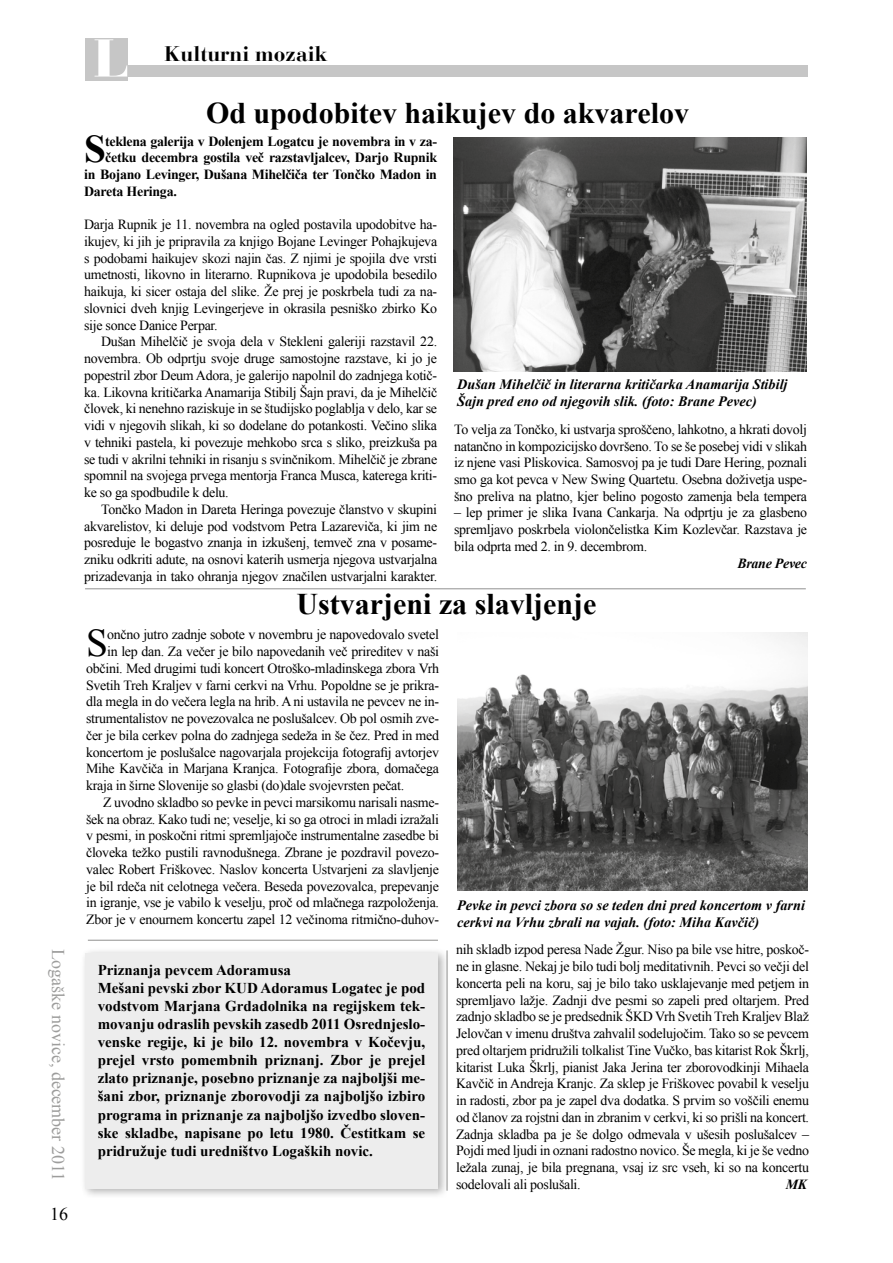
<style>
.page{position:relative;width:893px;height:1263px;background:#fff}
.page>*{position:absolute;margin:0;border:0;box-sizing:border-box;transform-origin:0 0}
.t1{font:39.3px "Times New Roman";color:#000}
.t2{font:700 39.3px "Times New Roman";color:#000}
.t3{font:700 30px "Times New Roman";color:#000}
.t4{font:700 21px "CE Bauer Bodoni";color:#000}
.t5{font:18px "Times New Roman";color:#9d9d9c}
.t6{font:18px "Times New Roman";color:#000}
.t7{font:700 15px/18px "Times New Roman";color:#000}
.t8{font:italic 700 14.25px/17.1px "Times New Roman";color:#000}
.t9{font:13.95px/16.8px "Times New Roman";letter-spacing:-.02em;color:#000;text-align:justify}
.t10{font:700 13.95px "Times New Roman";letter-spacing:-.02em;color:#000}
.t11{font:italic 700 13.95px "Times New Roman";letter-spacing:-.02em;color:#000}
</style>
<div class="page">
<div style="left:127px;top:65px;width:681px;height:12px;background:#c6c6c6"></div>
<div style="left:85px;top:38px;width:42px;height:43px;background:#c6c6c6"></div>
<svg style="left:95px;top:39px;width:32px;height:38px"></svg>
<hr style="left:85px;top:588px;width:721px;height:1px;background:#9d9d9c">
<hr style="left:88px;top:940px;width:350px;height:1px;background:#9d9d9c">
<img style="left:453px;top:137px;width:353px;height:234px">
<img style="left:457px;top:633px;width:351px;height:257px">
<div style="left:80px;top:947px;width:369px;height:252px;background:#000;opacity:.3"></div>
<div style="left:85px;top:952px;width:353px;height:236px;background:#ededed"></div>
<h3 class="t4" style="left:164px;top:41px;width:165px">Kulturni mozaik</h3>
<p class="t5" style="left:70px;top:949px;width:234px;rotate:90deg">Logaške novice, december 2011</p>
<p class="t6" style="left:50px;top:1202px;width:19px">16</p>
<h2 class="t3" style="left:206px;top:93px;width:484px">Od upodobitev haikujev do akvarelov</h2>
<h1 class="t2" style="left:84px;top:122px;width:23px">S</h1>
<p class="t10" style="left:105px;top:131px;width:333px">teklena galerija v Dolenjem Logatcu je novembra in v za-</p>
<p class="t10" style="left:105px;top:148px;width:333px">četku decembra gostila več razstavljalcev, Darjo Rupnik</p>
<p class="t10" style="left:84px;top:165px;width:354px">in Bojano Levinger, Dušana Mihelčiča ter Tončko Madon in</p>
<p class="t10" style="left:84px;top:181px;width:94px">Dareta Heringa.</p>
<p class="t9" style="left:84px;top:216px;width:355px">Darja Rupnik je 11. novembra na ogled postavila upodobitve ha&shy;ikujev, ki jih je pripravila za knjigo Bojane Levinger Pohajkujeva s podobami haikujev skozi najin čas. Z njimi je spojila dve vrsti umetnosti, likovno in literarno. Rupnikova je upodobila besedilo haikuja, ki sicer ostaja del slike. Že prej je poskrbela tudi za na&shy;slovnici dveh knjig Levingerjeve in okrasila pesniško zbirko Ko sije sonce Danice Perpar.</p>
<p class="t9" style="left:84px;top:333px;width:355px;text-indent:17px">Dušan Mihelčič je svoja dela v Stekleni galeriji razstavil 22. novembra. Ob odprtju svoje druge samostojne razstave, ki jo je popestril zbor Deum Adora, je galerijo napolnil do zadnjega kotič&shy;ka. Likovna kritičarka Anamarija Stibilj Šajn pravi, da je Mihelčič človek, ki nenehno raziskuje in se študijsko poglablja v delo, kar se vidi v njegovih slikah, ki so dodelane do potankosti. Večino slika v tehniki pastela, ki povezuje mehkobo srca s sliko, preizkuša pa se tudi v akrilni tehniki in risanju s svinčnikom. Mihelčič je zbrane spomnil na svojega prvega mentorja Franca Musca, katerega kriti&shy;ke so ga spodbudile k delu.</p>
<p class="t9" style="left:84px;top:501px;width:355px;text-indent:17px">Tončko Madon in Dareta Heringa povezuje članstvo v skupini akvarelistov, ki deluje pod vodstvom Petra Lazareviča, ki jim ne posreduje le bogastvo znanja in izkušenj, temveč zna v posame&shy;zniku odkriti adute, na osnovi katerih usmerja njegova ustvarjalna prizadevanja in tako ohranja njegov značilen ustvarjalni karakter.</p>
<p class="t8" style="left:457px;top:375px;width:332px">Dušan Mihelčič in literarna kritičarka Anamarija Stibilj<br>Šajn pred eno od njegovih slik. (foto: Brane Pevec)</p>
<p class="t9" style="left:454px;top:420px;width:354px">To velja za Tončko, ki ustvarja sproščeno, lahkotno, a hkrati dovolj natančno in kompozicijsko dovršeno. To se še posebej vidi v slikah iz njene vasi Pliskovica. Samosvoj pa je tudi Dare Hering, poznali smo ga kot pevca v New Swing Quartetu. Osebna doživetja uspe&shy;šno preliva na platno, kjer belino pogosto zamenja bela tempera</p>
<p class="t9" style="left:454px;top:504px;width:355px">– lep primer je slika Ivana Cankarja. Na odprtju je za glasbeno spremljavo poskrbela violončelistka Kim Kozlevčar. Razstava je bila odprta med 2. in 9. decembrom.</p>
<p class="t11" style="left:737px;top:553px;width:71px">Brane Pevec</p>
<h2 class="t3" style="left:296px;top:583px;width:301px">Ustvarjeni za slavljenje</h2>
<h1 class="t1" style="left:86px;top:617px;width:23px">S</h1>
<p class="t9" style="left:107px;top:626px;width:333px">ončno jutro zadnje sobote v novembru je napovedovalo svetel</p>
<p class="t9" style="left:107px;top:643px;width:333px">in lep dan. Za večer je bilo napovedanih več prireditev v naši</p>
<p class="t9" style="left:86px;top:660px;width:354px">občini. Med drugimi tudi koncert Otroško-mladinskega zbora Vrh</p>
<p class="t9" style="left:86px;top:676px;width:354px">Svetih Treh Kraljev v farni cerkvi na Vrhu. Popoldne se je prikra-</p>
<p class="t9" style="left:86px;top:693px;width:355px">dla megla in do večera legla na hrib. A ni ustavila ne pevcev ne in-</p>
<p class="t9" style="left:86px;top:710px;width:354px">strumentalistov ne povezovalca ne poslušalcev. Ob pol osmih zve-</p>
<p class="t9" style="left:86px;top:726px;width:354px">čer je bila cerkev polna do zadnjega sedeža in še čez. Pred in med</p>
<p class="t9" style="left:86px;top:743px;width:354px">koncertom je poslušalce nagovarjala projekcija fotografij avtorjev</p>
<p class="t9" style="left:86px;top:760px;width:354px">Mihe Kavčiča in Marjana Kranjca. Fotografije zbora, domačega</p>
<p class="t9" style="left:86px;top:777px;width:320px">kraja in širne Slovenije so glasbi (do)dale svojevrsten pečat.</p>
<p class="t9" style="left:103px;top:793px;width:337px">Z uvodno skladbo so pevke in pevci marsikomu narisali nasme-</p>
<p class="t9" style="left:86px;top:810px;width:354px">šek na obraz. Kako tudi ne; veselje, ki so ga otroci in mladi izražali</p>
<p class="t9" style="left:86px;top:827px;width:354px">v pesmi, in poskočni ritmi spremljajoče instrumentalne zasedbe bi</p>
<p class="t9" style="left:86px;top:844px;width:354px">človeka težko pustili ravnodušnega. Zbrane je pozdravil povezo-</p>
<p class="t9" style="left:86px;top:860px;width:354px">valec Robert Friškovec. Naslov koncerta Ustvarjeni za slavljenje</p>
<p class="t9" style="left:86px;top:877px;width:354px">je bil rdeča nit celotnega večera. Beseda povezovalca, prepevanje</p>
<p class="t9" style="left:86px;top:894px;width:354px">in igranje, vse je vabilo k veselju, proč od mlačnega razpoloženja.</p>
<p class="t9" style="left:86px;top:911px;width:355px">Zbor je v enournem koncertu zapel 12 večinoma ritmično-duhov-</p>
<p class="t7" style="left:98px;top:961px;width:329px">Priznanja pevcem Adoramusa<br>Mešani pevski zbor KUD Adoramus Logatec je pod vodstvom Marjana Grdadolnika na regijskem tek&shy;movanju odraslih pevskih zasedb 2011 Osrednjeslo&shy;venske regije, ki je bilo 12. novembra v Kočevju, prejel vrsto pomembnih priznanj. Zbor je prejel zlato priznanje, posebno priznanje za najboljši me&shy;šani zbor, priznanje zborovodji za najboljšo izbiro programa in priznanje za najboljšo izvedbo sloven&shy;ske skladbe, napisane po letu 1980. Čestitkam se pridružuje tudi uredništvo Logaških novic.</p>
<p class="t8" style="left:457px;top:896px;width:349px">Pevke in pevci zbora so se teden dni pred koncertom v farni cerkvi na Vrhu zbrali na vajah. (foto: Miha Kavčič)</p>
<p class="t9" style="left:456px;top:941px;width:355px">nih skladb izpod peresa Nade Žgur. Niso pa bile vse hitre, poskoč&shy;ne in glasne. Nekaj je bilo tudi bolj meditativnih. Pevci so večji del koncerta peli na koru, saj je bilo tako usklajevanje med petjem in spremljavo lažje. Zadnji dve pesmi so zapeli pred oltarjem. Pred zadnjo skladbo se je predsednik ŠKD Vrh Svetih Treh Kraljev Blaž Jelovčan v imenu društva zahvalil sodelujočim. Tako so se pevcem pred oltarjem pridružili tolkalist Tine Vučko, bas kitarist Rok Škrlj, kitarist Luka Škrlj, pianist Jaka Jerina ter zborovodkinji Mihaela Kavčič in Andreja Kranjc. Za sklep je Friškovec povabil k veselju in radosti, zbor pa je zapel dva dodatka. S prvim so voščili enemu od članov za rojstni dan in zbranim v cerkvi, ki so prišli na koncert.<br>Zadnja skladba pa je še dolgo odmevala v ušesih poslušalcev – Pojdi med ljudi in oznani radostno novico. Še megla, ki je še vedno ležala zunaj, je bila pregnana, vsaj iz src vseh, ki so na koncertu sodelovali ali poslušali.</p>
<p class="t11" style="left:786px;top:1174px;width:23px">MK</p>
</div>
